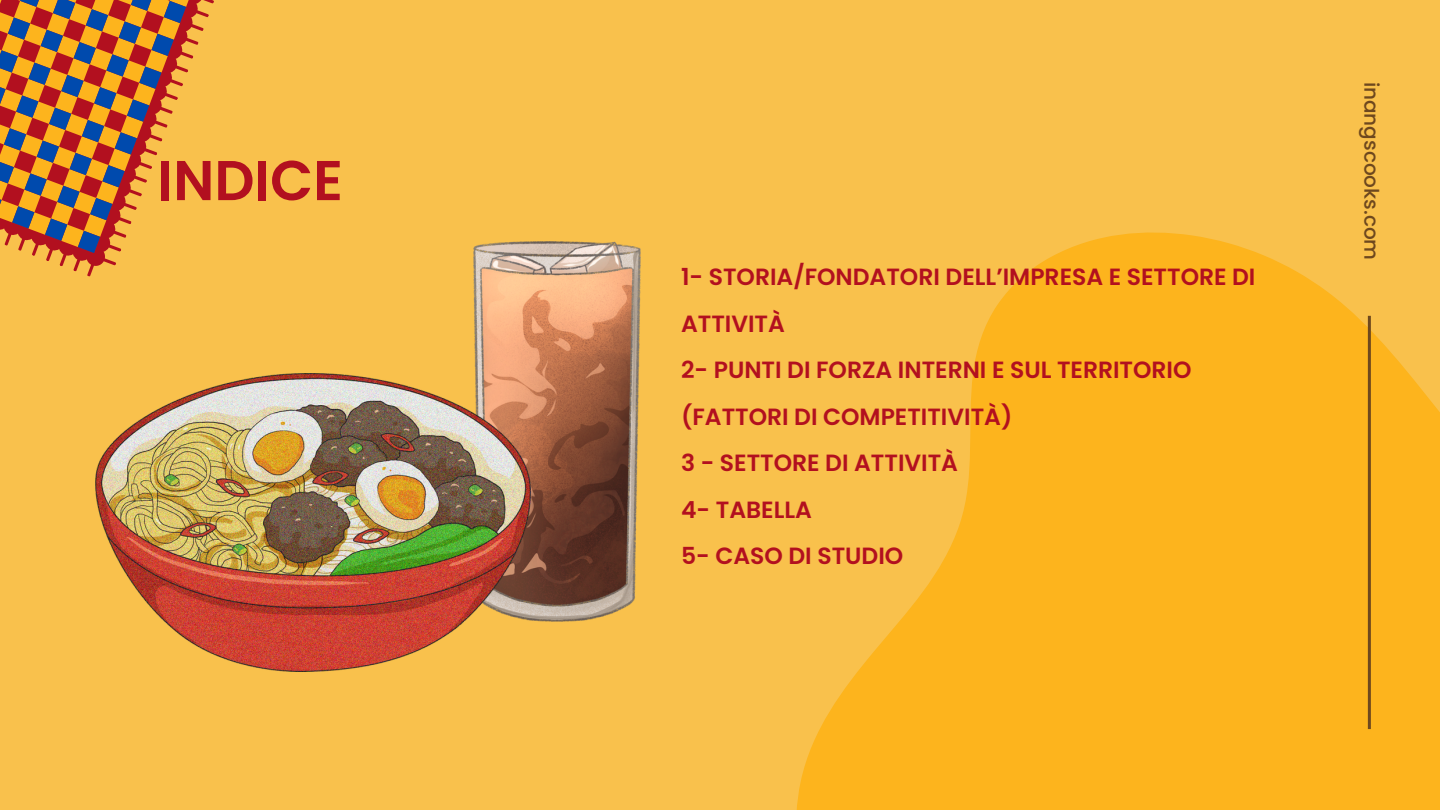
<style>
.page{position:relative;width:1440px;height:810px;background:#f9c14c}
.page>*{position:absolute;margin:0;border:0;box-sizing:border-box;transform-origin:0 0}
.t1{font:600 56px "Poppins";color:#b2101f}
.t2{font:600 23.5px/46.5px "Poppins";color:#b2101f}
.t3{font:500 20px "Poppins";color:#6e481e}
</style>
<div class="page">
<svg style="left:796px;top:232px;width:644px;height:578px;fill:#fdb41d"></svg>
<hr style="left:1368px;top:316px;width:3px;height:413px;background:#6e481e">
<svg style="left:32px;top:0;width:182px;height:277px"></svg>
<svg style="left:0;top:0;width:211px;height:253px"></svg>
<img style="left:474px;top:241px;width:166px;height:380px">
<img style="left:96px;top:374px;width:434px;height:297px">
<h1 class="t1" style="left:158px;top:141px;width:187px">INDICE</h1>
<p class="t2" style="left:681px;top:254px;width:576px">1- STORIA/FONDATORI DELL’IMPRESA E SETTORE DI<br>ATTIVITÀ<br>2- PUNTI DI FORZA INTERNI E SUL TERRITORIO (FATTORI DI COMPETITIVITÀ)<br>3 - SETTORE DI ATTIVITÀ<br>4- TABELLA<br>5- CASO DI STUDIO</p>
<p class="t3" style="left:1385px;top:82px;width:180px;rotate:90deg">inangscooks.com</p>
</div>
